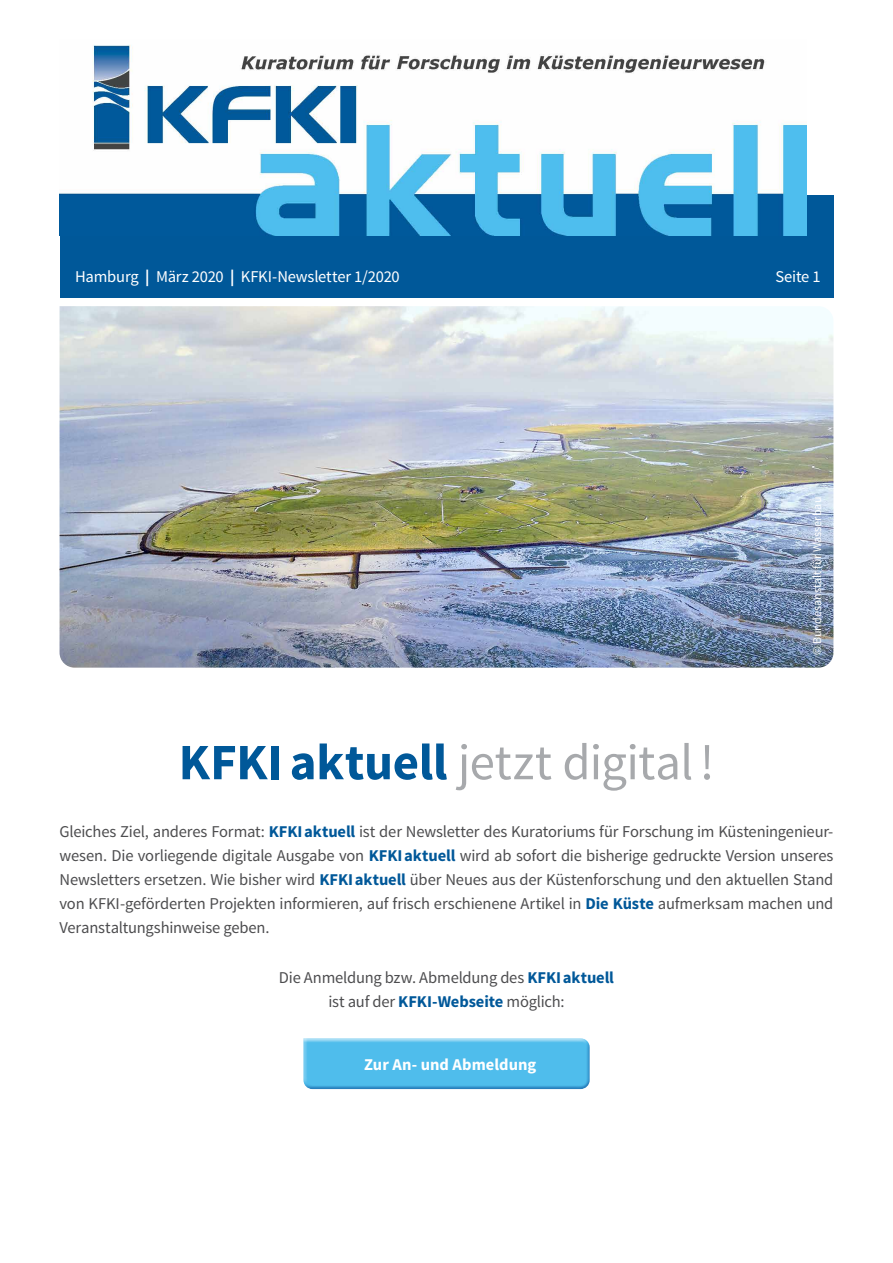
<style>
.page{position:relative;width:893px;height:1263px;background:#fff}
.page>*{position:absolute;margin:0;border:0;box-sizing:border-box;transform-origin:0 0}
.t1{font:51px "Source Sans Pro";letter-spacing:-.015em;color:#a7a9ac}
.t2{font:16.5px/24px "Source Sans Pro";letter-spacing:-.01em;color:#4d4d4f;text-align:justify}
.t3{font:16.5px "Source Sans Pro";letter-spacing:-.015em;color:#fff}
.t4{font:700 16.5px "Source Sans Pro";letter-spacing:.005em;color:#fff}
.t5{font:12px "Source Sans Pro";letter-spacing:.005em;color:#fff}
.s1{font-weight:700}
.s2{font-weight:700;color:#005899}
</style>
<div class="page">
<div style="left:299px;top:1033px;width:293px;height:54px;background:#fff;opacity:.75"></div>
<div style="left:301px;top:1040px;width:293px;height:53px;background:#005899;opacity:.5"></div>
<img style="left:60px;top:306px;width:773px;height:362px">
<div style="left:60px;top:196px;width:773px;height:102px;background:#005899"></div>
<img style="left:60px;top:45px;width:747px;height:190px">
<p class="t3" style="left:75px;top:267px;width:326px">Hamburg <span class="s1">|</span> März 2020 <span class="s1">|</span> KFKI-Newsletter 1/2020</p>
<p class="t3" style="left:775px;top:267px;width:47px">Seite 1</p>
<p class="t5" style="left:810px;top:655px;width:160px;rotate:-90deg">© Bundesanstalt für Wasserbau</p>
<h1 class="t1" style="left:179px;top:731px;width:537px"><span class="s2">KFKIaktuell</span> jetzt digital!</h1>
<p class="t2" style="left:60px;top:820px;width:775px">Gleiches Ziel, anderes Format: <span class="s2">KFKIaktuell</span> ist der Newsletter des Kuratoriums für Forschung im Küsteningenieur&shy;wesen. Die vorliegende digitale Ausgabe von <span class="s2">KFKIaktuell</span> wird ab sofort die bisherige gedruckte Version unseres Newsletters ersetzen. Wie bisher wird <span class="s2">KFKIaktuell</span> über Neues aus der Küstenforschung und den aktuellen Stand von KFKI-geförderten Projekten informieren, auf frisch erschienene Artikel in <span class="s2">Die Küste</span> aufmerksam machen und Veranstaltungshinweise geben.</p>
<p class="t2" style="left:279px;top:966px;width:337px;text-align:center">Die Anmeldung bzw. Abmeldung des <span class="s2">KFKIaktuell </span>ist auf der <span class="s2">KFKI-Webseite</span> möglich:</p>
<p class="t4" style="left:364px;top:1054px;width:174px">Zur An- und Abmeldung</p>
</div>
